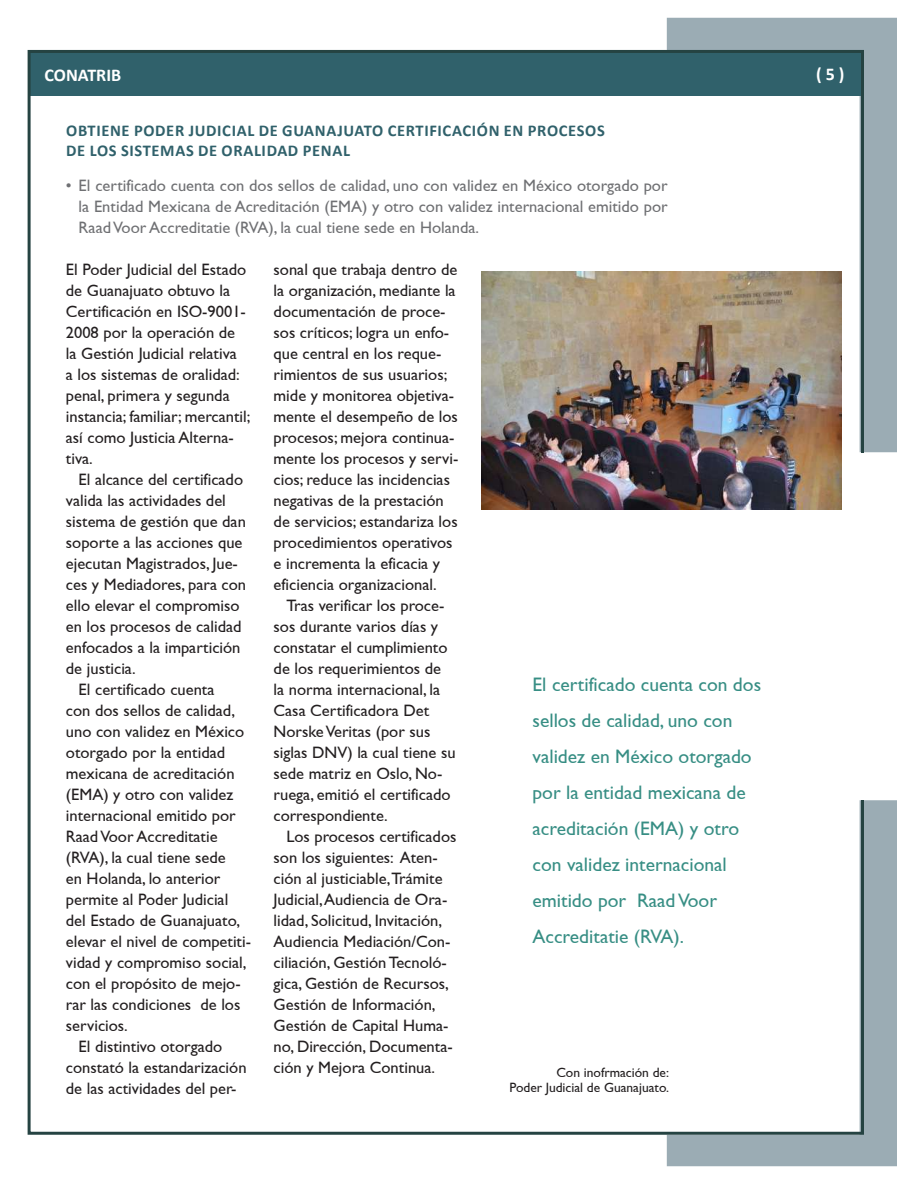
<style>
.page{position:relative;width:918px;height:1188px;background:#fff}
.page>*{position:absolute;margin:0;border:0;box-sizing:border-box;transform-origin:0 0}
.t1{font:19.5px/36px "Gill Sans";color:#378e84}
.t2{font:700 18px "Calibri";color:#fff}
.t3{font:16.5px/21px "Gill Sans";color:#231f20}
.t4{font:16.5px/21px "Gill Sans";color:#6f7073;text-align:justify}
.t5{font:700 16.5px "Calibri";letter-spacing:.04em;color:#30616b}
.t6{font:13.5px/15px "Gill Sans";color:#231f20;text-align:right}
</style>
<div class="page">
<svg style="left:667px;top:18px;width:230px;height:434px"></svg>
<svg style="left:667px;top:800px;width:230px;height:366px"></svg>
<div style="left:28px;top:52px;width:836px;height:44px;background:#30616b"></div>
<img style="left:481px;top:272px;width:360px;height:238px">
<p class="t2" style="left:44px;top:64px;width:78px">CONATRIB</p>
<p class="t2" style="left:816px;top:63px;width:30px">( 5 )</p>
<p class="t5" style="left:66px;top:120px;width:22px">OBTIENE</p>
<p class="t5" style="left:134px;top:120px;width:21px">PODER</p>
<p class="t5" style="left:189px;top:120px;width:16px">JUDICIAL</p>
<p class="t5" style="left:259px;top:120px;width:46px">DE GUANAJUATO</p>
<p class="t5" style="left:388px;top:120px;width:19px">CERTIFICACI</p>
<p class="t5" style="left:477px;top:120px;width:62px">ÓNEN PROCESOS</p>
<p class="t5" style="left:66px;top:140px;width:33px">DE LOS</p>
<p class="t5" style="left:121px;top:140px;width:19px">SISTEMAS</p>
<p class="t5" style="left:198px;top:140px;width:46px">DE ORALIDAD</p>
<p class="t5" style="left:303px;top:140px;width:20px">PENAL</p>
<p class="t4" style="left:79px;top:174px;width:591px;text-indent:-13px">• El certificado cuenta con dos sellos de calidad, uno con validez en México otorgado por la Entidad Mexicana de Acreditación (EMA) y otro con validez internacional emitido por Raad Voor Accreditatie (RVA), la cual tiene sede en Holanda.</p>
<p class="t3" style="left:66px;top:258px;width:186px">El Poder Judicial del Estado de Guanajuato obtuvo la<br>Certificación en ISO-9001-<br>2008 por la operación de<br>la Gestión Judicial relativa<br>a los sistemas de oralidad: penal, primera y segunda instancia; familiar; mercantil; así como Justicia Alterna&shy;tiva.</p>
<p class="t3" style="left:79px;top:468px;width:166px">El alcance del certificado</p>
<p class="t3" style="left:66px;top:489px;width:162px">valida las actividades del</p>
<p class="t3" style="left:66px;top:510px;width:182px">sistema de gestión que dan</p>
<p class="t3" style="left:66px;top:531px;width:178px">soporte a las acciones que</p>
<p class="t3" style="left:66px;top:552px;width:173px">ejecutan Magistrados, Jue-</p>
<p class="t3" style="left:66px;top:573px;width:182px">ces y Mediadores, para con</p>
<p class="t3" style="left:66px;top:594px;width:175px">ello elevar el compromiso</p>
<p class="t3" style="left:66px;top:615px;width:177px">en los procesos de calidad</p>
<p class="t3" style="left:66px;top:636px;width:176px">enfocados a la impartición</p>
<p class="t3" style="left:66px;top:657px;width:71px">de justicia.</p>
<p class="t3" style="left:79px;top:678px;width:137px">El certificado cuenta</p>
<p class="t3" style="left:66px;top:699px;width:171px">con dos sellos de calidad,</p>
<p class="t3" style="left:66px;top:720px;width:180px">uno con validez en México</p>
<p class="t3" style="left:66px;top:741px;width:161px">otorgado por la entidad</p>
<p class="t3" style="left:66px;top:762px;width:170px">mexicana de acreditación</p>
<p class="t3" style="left:66px;top:783px;width:169px">(EMA) y otro con validez</p>
<p class="t3" style="left:66px;top:804px;width:171px">internacional emitido por</p>
<p class="t3" style="left:66px;top:826px;width:153px">Raad Voor Accreditatie</p>
<p class="t3" style="left:66px;top:847px;width:161px">(RVA), la cual tiene sede</p>
<p class="t3" style="left:66px;top:868px;width:156px">en Holanda, lo anterior</p>
<p class="t3" style="left:66px;top:889px;width:164px">permite al Poder Judicial</p>
<p class="t3" style="left:66px;top:910px;width:176px">del Estado de Guanajuato,</p>
<p class="t3" style="left:66px;top:931px;width:187px">elevar el nivel de competiti-</p>
<p class="t3" style="left:66px;top:952px;width:182px">vidad y compromiso social,</p>
<p class="t3" style="left:66px;top:973px;width:176px">con el propósito de mejo-</p>
<p class="t3" style="left:66px;top:994px;width:176px">rar las condiciones de los</p>
<p class="t3" style="left:66px;top:1015px;width:64px">servicios.</p>
<p class="t3" style="left:79px;top:1036px;width:145px">El distintivo otorgado</p>
<p class="t3" style="left:66px;top:1057px;width:182px">constató la estandarización</p>
<p class="t3" style="left:66px;top:1078px;width:172px">de las actividades del per-</p>
<p class="t3" style="left:274px;top:259px;width:186px">sonal que trabaja dentro de la organización, mediante la documentación de proce&shy;sos críticos; logra un enfo&shy;que central en los reque&shy;rimientos de sus usuarios; mide y monitorea objetiva&shy;mente el desempeño de los procesos; mejora continua&shy;mente los procesos y servi&shy;cios; reduce las incidencias negativas de la prestación de servicios; estandariza los procedimientos operativos e incrementa la eficacia y eficiencia organizacional.</p>
<p class="t3" style="left:274px;top:595px;width:184px;text-indent:13px">Tras verificar los proce&shy;sos durante varios días y constatar el cumplimiento de los requerimientos de la norma internacional, la<br>Casa Certificadora Det<br>Norske Veritas (por sus siglas DNV) la cual tiene su sede matriz en Oslo, No&shy;ruega, emitió el certificado correspondiente.</p>
<p class="t3" style="left:274px;top:826px;width:184px;text-indent:13px">Los procesos certificados son los siguientes: Aten&shy;ción al justiciable,Trámite<br>Judicial, Audiencia de Ora&shy;lidad, Solicitud, Invitación,<br>Audiencia Mediación/Con&shy;ciliación, Gestión Tecnoló&shy;gica, Gestión de Recursos,<br>Gestión de Información,<br>Gestión de Capital Huma&shy;no, Dirección, Documenta&shy;ción y Mejora Continua.</p>
<p class="t1" style="left:533px;top:666px;width:230px">El certificado cuenta con dos sellos de calidad, uno con validez en México otorgado por la entidad mexicana de acreditación (EMA) y otro con validez internacional emitido por Raad Voor<br>Accreditatie (RVA).</p>
<p class="t6" style="left:509px;top:1065px;width:161px">Con inofrmación de:<br>Poder Judicial de Guanajuato.</p>
</div>
